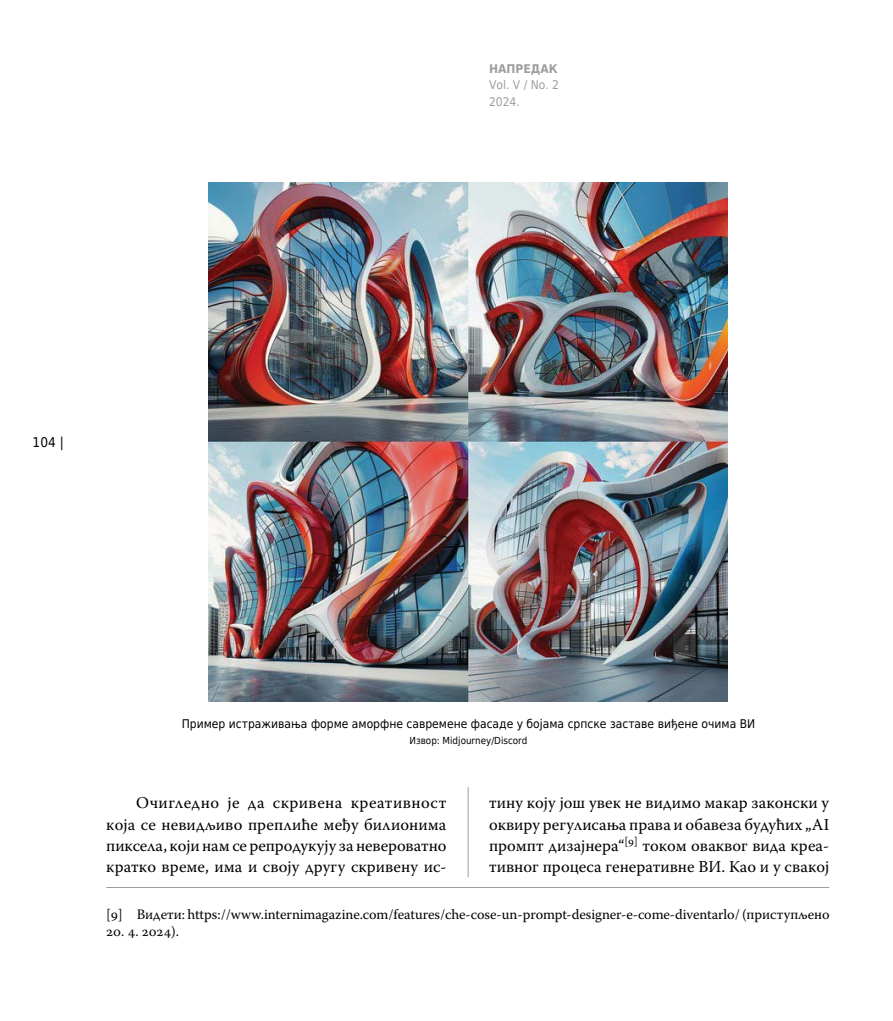
<style>
.page{position:relative;width:893px;height:1021px;background:#fff}
.page>*{position:absolute;margin:0;border:0;box-sizing:border-box;transform-origin:0 0}
.t1{font:16.5px/21.3px "Warnock Pro";color:#000;text-align:justify}
.t2{font:14.25px "Warnock Pro";letter-spacing:-.005em;color:#000}
.t3{font:13.5px "DejaVu Sans Condensed";color:#000}
.t4{font:12px "DejaVu Sans Condensed";color:#000}
.t5{font:12px/16.5px "DejaVu Sans Condensed";color:#9d9e9e}
.t6{font:700 12px "DejaVu Sans Condensed";color:#9d9e9e}
.t7{font:9.75px "DejaVu Sans Condensed";color:#000}
</style>
<div class="page">
<hr style="left:106px;top:887px;width:723px;height:1px;background:#9d9e9e">
<hr style="left:468px;top:787px;width:1px;height:90px;background:#9d9e9e">
<img style="left:208px;top:182px;width:519px;height:520px">
<p class="t6" style="left:489px;top:59px;width:70px">НАПРЕДАК</p>
<p class="t5" style="left:489px;top:76px;width:72px">Vol. V / No. 2<br>2024.</p>
<p class="t3" style="left:33px;top:431px;width:33px">104 |</p>
<p class="t4" style="left:182px;top:714px;width:575px">Пример истраживања форме аморфне савремене фасаде у бојама српске заставе виђене очима ВИ</p>
<p class="t7" style="left:410px;top:733px;width:119px">Извор: Midjourney/Discord</p>
<p class="t1" style="left:106px;top:792px;width:342px;text-indent:30px">Очигледно је да скривена креативност која се невидљиво преплиће међу билионима пиксела, који нам се репродукују за невероватно кратко време, има и своју другу скривену ис-</p>
<p class="t2" style="left:106px;top:906px;width:725px">[9] Видети: https://www.internimagazine.com/features/che-cose-un-prompt-designer-e-come-diventarlo/ (приступљено</p>
<p class="t2" style="left:106px;top:922px;width:74px">20. 4. 2024).</p>
<p class="t1" style="left:489px;top:792px;width:342px">тину коју још увек не видимо макар законски у оквиру регулисања права и обавеза будућих „AI промпт дизајнера“<sup>[9]</sup> током оваквог вида креа&shy;тивног процеса генеративне ВИ. Као и у свакој</p>
</div>
